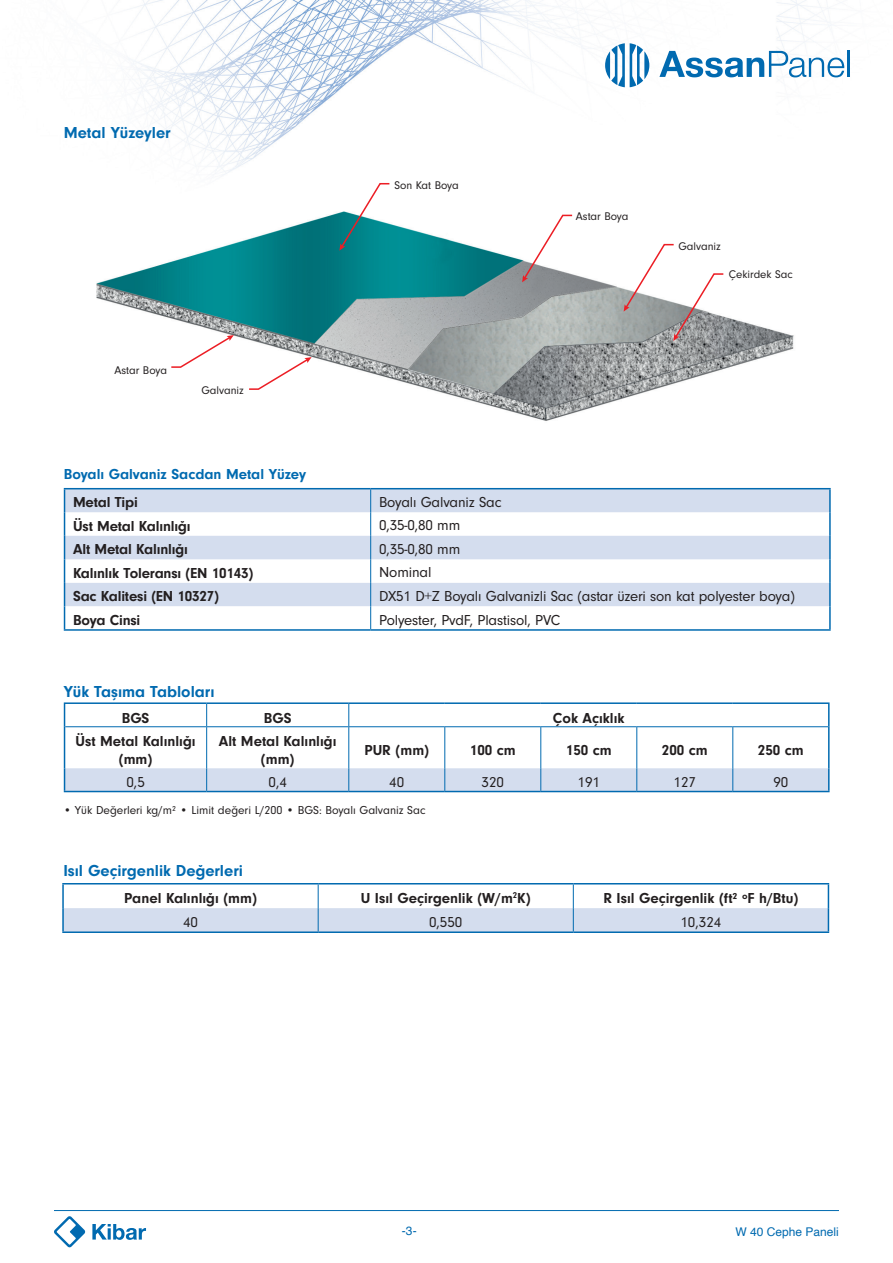
<style>
.page{position:relative;width:893px;height:1263px;background:#fff}
.page>*{position:absolute;margin:0;border:0;box-sizing:border-box;transform-origin:0 0}
.t1{font:700 16.5px "Neuzeit Gro";color:#016ab0}
.t2{font:700 15px/18px "Neuzeit Gro";color:#231f20;text-align:center}
.t3{font:15px "Neuzeit Gro";letter-spacing:-.01em;color:#231f20}
.t4{font:700 15px "Neuzeit Gro";color:#016ab0}
.t5{font:12px "Neuzeit Gro";color:#231f20}
.t6{font:12px "Helvetica";color:#016ab0}
.t7{font:11.55px "Neuzeit Gro";color:#231f20}
</style>
<div class="page">
<img style="left:54px;top:0;width:796px;height:1248px">
<img style="left:92px;top:207px;width:707px;height:219px">
<svg style="left:339px;top:182px;width:52px;height:69px"></svg>
<svg style="left:522px;top:214px;width:52px;height:68px"></svg>
<svg style="left:624px;top:243px;width:101px;height:98px"></svg>
<svg style="left:170px;top:335px;width:64px;height:34px"></svg>
<svg style="left:248px;top:357px;width:64px;height:34px"></svg>
<hr style="left:64px;top:488px;width:307px;height:1px;background:#016ab0">
<hr style="left:371px;top:488px;width:460px;height:1px;background:#016ab0">
<hr style="left:829px;top:489px;width:2px;height:23px;background:#016ab0">
<hr style="left:829px;top:512px;width:2px;height:24px;background:#016ab0">
<hr style="left:829px;top:559px;width:2px;height:24px;background:#016ab0">
<hr style="left:829px;top:606px;width:2px;height:23px;background:#016ab0">
<hr style="left:64px;top:629px;width:307px;height:2px;background:#016ab0">
<hr style="left:371px;top:629px;width:460px;height:2px;background:#016ab0">
<hr style="left:829px;top:536px;width:2px;height:23px;background:#016ab0">
<hr style="left:829px;top:583px;width:2px;height:23px;background:#016ab0">
<svg style="left:64px;top:489px;width:766px;height:141px"></svg>
<svg style="left:605px;top:43px;width:44px;height:44px"></svg>
<svg style="left:659px;top:51px;width:185px;height:26px"></svg>
<hr style="left:847px;top:51px;width:3px;height:26px;background:#016ab0">
<svg style="left:92px;top:1224px;width:54px;height:16px"></svg>
<svg style="left:54px;top:1216px;width:31px;height:31px"></svg>
<hr style="left:54px;top:1210px;width:785px;height:1px;background:#016ab0">
<hr style="left:206px;top:727px;width:1px;height:41px;background:#016ab0">
<hr style="left:348px;top:727px;width:1px;height:41px;background:#016ab0">
<hr style="left:444px;top:727px;width:1px;height:41px;background:#016ab0">
<hr style="left:540px;top:727px;width:1px;height:41px;background:#016ab0">
<hr style="left:636px;top:727px;width:1px;height:41px;background:#016ab0">
<hr style="left:732px;top:727px;width:1px;height:41px;background:#016ab0">
<hr style="left:349px;top:726px;width:96px;height:1px;background:#016ab0">
<hr style="left:445px;top:726px;width:96px;height:1px;background:#016ab0">
<hr style="left:541px;top:726px;width:96px;height:1px;background:#016ab0">
<hr style="left:637px;top:726px;width:96px;height:1px;background:#016ab0">
<hr style="left:733px;top:726px;width:95px;height:1px;background:#016ab0">
<svg style="left:206px;top:704px;width:1px;height:22px"></svg>
<hr style="left:65px;top:726px;width:142px;height:1px;background:#016ab0">
<hr style="left:207px;top:726px;width:142px;height:1px;background:#016ab0">
<svg style="left:348px;top:704px;width:1px;height:22px"></svg>
<hr style="left:64px;top:702px;width:143px;height:2px;background:#016ab0">
<svg style="left:64px;top:704px;width:1px;height:23px"></svg>
<hr style="left:207px;top:702px;width:142px;height:2px;background:#016ab0">
<hr style="left:349px;top:702px;width:96px;height:2px;background:#016ab0">
<hr style="left:445px;top:702px;width:96px;height:2px;background:#016ab0">
<hr style="left:541px;top:702px;width:96px;height:2px;background:#016ab0">
<hr style="left:637px;top:702px;width:96px;height:2px;background:#016ab0">
<hr style="left:733px;top:702px;width:97px;height:2px;background:#016ab0">
<hr style="left:828px;top:704px;width:2px;height:23px;background:#016ab0">
<hr style="left:64px;top:727px;width:1px;height:41px;background:#016ab0">
<hr style="left:828px;top:727px;width:2px;height:41px;background:#016ab0">
<svg style="left:64px;top:768px;width:764px;height:23px;background:#cdd9ec"></svg>
<hr style="left:828px;top:768px;width:2px;height:23px;background:#016ab0">
<hr style="left:64px;top:791px;width:143px;height:1px;background:#016ab0">
<hr style="left:207px;top:791px;width:142px;height:1px;background:#016ab0">
<hr style="left:349px;top:791px;width:96px;height:1px;background:#016ab0">
<hr style="left:445px;top:791px;width:96px;height:1px;background:#016ab0">
<hr style="left:541px;top:791px;width:96px;height:1px;background:#016ab0">
<hr style="left:637px;top:791px;width:96px;height:1px;background:#016ab0">
<hr style="left:733px;top:791px;width:97px;height:1px;background:#016ab0">
<hr style="left:62px;top:883px;width:256px;height:1px;background:#016ab0">
<hr style="left:62px;top:884px;width:2px;height:24px;background:#016ab0">
<hr style="left:318px;top:883px;width:255px;height:1px;background:#016ab0">
<hr style="left:573px;top:883px;width:256px;height:1px;background:#016ab0">
<hr style="left:62px;top:908px;width:2px;height:23px;background:#016ab0">
<svg style="left:63px;top:884px;width:766px;height:47px"></svg>
<hr style="left:62px;top:931px;width:256px;height:2px;background:#016ab0">
<hr style="left:318px;top:931px;width:255px;height:2px;background:#016ab0">
<hr style="left:573px;top:931px;width:256px;height:2px;background:#016ab0">
<p class="t1" style="left:64px;top:123px;width:108px">Metal Yüzeyler</p>
<p class="t7" style="left:115px;top:364px;width:54px">Astar Boya</p>
<p class="t7" style="left:201px;top:384px;width:44px">Galvaniz</p>
<p class="t7" style="left:394px;top:179px;width:66px">Son Kat Boya</p>
<p class="t7" style="left:576px;top:210px;width:54px">Astar Boya</p>
<p class="t7" style="left:678px;top:240px;width:44px">Galvaniz</p>
<p class="t7" style="left:729px;top:268px;width:65px">Çekirdek Sac</p>
<p class="t4" style="left:64px;top:466px;width:244px">Boyalı Galvaniz Sacdan Metal Yüzey</p>
<p class="t2" style="left:73px;top:493px;width:67px">Metal Tipi</p>
<p class="t3" style="left:379px;top:494px;width:124px">Boyalı Galvaniz Sac</p>
<p class="t2" style="left:73px;top:517px;width:119px">Üst Metal Kalınlığı</p>
<p class="t3" style="left:379px;top:517px;width:83px">0,35-0,80 mm</p>
<p class="t2" style="left:73px;top:540px;width:116px">Alt Metal Kalınlığı</p>
<p class="t3" style="left:379px;top:541px;width:83px">0,35-0,80 mm</p>
<p class="t2" style="left:73px;top:564px;width:182px">Kalınlık Toleransı (EN 10143)</p>
<p class="t3" style="left:379px;top:564px;width:54px">Nominal</p>
<p class="t2" style="left:73px;top:587px;width:148px">Sac Kalitesi (EN 10327)</p>
<p class="t3" style="left:379px;top:588px;width:417px">DX51 D+Z Boyalı Galvanizli Sac (astar üzeri son kat polyester boya)</p>
<p class="t2" style="left:73px;top:611px;width:69px">Boya Cinsi</p>
<p class="t3" style="left:379px;top:611px;width:183px">Polyester, PvdF, Plastisol, PVC</p>
<p class="t1" style="left:64px;top:682px;width:152px">Yük Taşıma Tabloları</p>
<p class="t2" style="left:122px;top:709px;width:29px">BGS</p>
<p class="t2" style="left:264px;top:709px;width:29px">BGS</p>
<p class="t2" style="left:553px;top:709px;width:73px">Çok Açıklık</p>
<p class="t2" style="left:75px;top:732px;width:122px">Üst Metal Kalınlığı (mm)</p>
<p class="t2" style="left:219px;top:732px;width:119px">Alt Metal Kalınlığı (mm)</p>
<p class="t2" style="left:364px;top:741px;width:66px">PUR (mm)</p>
<p class="t2" style="left:470px;top:741px;width:47px">100 cm</p>
<p class="t2" style="left:566px;top:741px;width:47px">150 cm</p>
<p class="t2" style="left:662px;top:741px;width:47px">200 cm</p>
<p class="t2" style="left:758px;top:741px;width:47px">250 cm</p>
<p class="t3" style="left:126px;top:774px;width:20px">0,5</p>
<p class="t3" style="left:268px;top:774px;width:20px">0,4</p>
<p class="t3" style="left:389px;top:774px;width:16px">40</p>
<p class="t3" style="left:482px;top:774px;width:24px">320</p>
<p class="t3" style="left:578px;top:774px;width:24px">191</p>
<p class="t3" style="left:674px;top:774px;width:24px">127</p>
<p class="t3" style="left:773px;top:774px;width:16px">90</p>
<p class="t5" style="left:63px;top:803px;width:364px">• Yük Değerleri kg/m² • Limit değeri L/200 • BGS: Boyalı Galvaniz Sac</p>
<p class="t1" style="left:63px;top:861px;width:181px">Isıl Geçirgenlik Değerleri</p>
<p class="t2" style="left:124px;top:889px;width:134px">Panel Kalınlığı (mm)</p>
<p class="t2" style="left:361px;top:889px;width:171px">U Isıl Geçirgenlik (W/m<sup>2</sup>K)</p>
<p class="t2" style="left:603px;top:889px;width:196px">R Isıl Geçirgenlik (ft² ºF h/Btu)</p>
<p class="t3" style="left:183px;top:914px;width:17px">40</p>
<p class="t3" style="left:429px;top:914px;width:35px">0,550</p>
<p class="t3" style="left:680px;top:914px;width:42px">10,324</p>
<p class="t6" style="left:402px;top:1221px;width:16px">-3-</p>
<p class="t6" style="left:736px;top:1222px;width:105px">W 40 Cephe Paneli</p>
</div>
